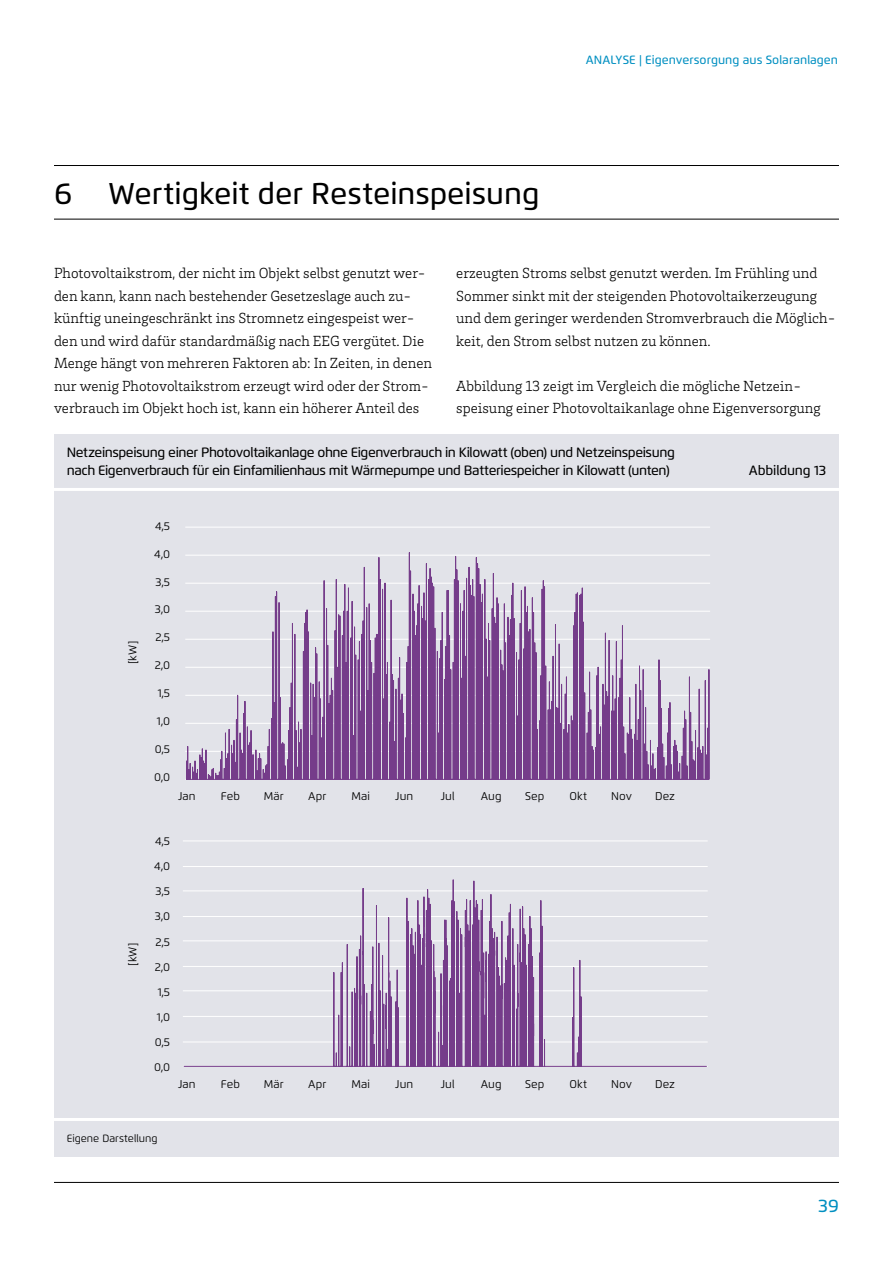
<style>
.page{position:relative;width:893px;height:1263px;background:#fff}
.page>*{position:absolute;margin:0;border:0;box-sizing:border-box;transform-origin:0 0}
.t1{font:500 30px "Flexo";color:#000}
.t2{font:500 18px "Flexo";color:#008fc1}
.t3{font:300 15px/22.5px "Brix Slab";color:#000}
.t4{font:500 13.5px/18px "Flexo";letter-spacing:-.03em;color:#000}
.t5{font:500 13.5px "Flexo";letter-spacing:-.01em;color:#000}
.t6{font:500 12px "Flexo";letter-spacing:.005em;color:#008fc1}
.t7{font:11.25px "Flexo";color:#000}
.t8{font:10.5px "Flexo";color:#000}
</style>
<div class="page">
<hr style="left:54px;top:1182px;width:785px;height:1px;background:#000">
<hr style="left:54px;top:165px;width:785px;height:1px;background:#000">
<hr style="left:54px;top:219px;width:785px;height:1px;background:#000">
<div style="left:54px;top:434px;width:785px;height:723px;background:#e2e3e9"></div>
<hr style="left:54px;top:488px;width:785px;height:3px;background:#fff">
<hr style="left:54px;top:1118px;width:785px;height:3px;background:#fff">
<hr style="left:183px;top:840px;width:525px;height:1px;background:#fff">
<hr style="left:183px;top:866px;width:525px;height:1px;background:#fff">
<hr style="left:183px;top:890px;width:525px;height:1px;background:#fff">
<hr style="left:183px;top:916px;width:525px;height:1px;background:#fff">
<hr style="left:183px;top:940px;width:525px;height:1px;background:#fff">
<hr style="left:183px;top:966px;width:525px;height:1px;background:#fff">
<hr style="left:183px;top:990px;width:525px;height:1px;background:#fff">
<hr style="left:183px;top:1016px;width:525px;height:1px;background:#fff">
<hr style="left:183px;top:1041px;width:525px;height:1px;background:#fff">
<hr style="left:183px;top:1066px;width:525px;height:1px;background:#fff">
<svg style="left:183px;top:879px;width:524px;height:188px"></svg>
<hr style="left:185px;top:527px;width:525px;height:1px;background:#fff">
<hr style="left:185px;top:555px;width:525px;height:1px;background:#fff">
<hr style="left:185px;top:583px;width:525px;height:1px;background:#fff">
<hr style="left:185px;top:611px;width:525px;height:1px;background:#fff">
<hr style="left:185px;top:639px;width:525px;height:1px;background:#fff">
<hr style="left:185px;top:667px;width:525px;height:1px;background:#fff">
<hr style="left:185px;top:695px;width:525px;height:1px;background:#fff">
<hr style="left:185px;top:723px;width:525px;height:1px;background:#fff">
<hr style="left:185px;top:751px;width:525px;height:1px;background:#fff">
<hr style="left:185px;top:779px;width:525px;height:1px;background:#fff">
<svg style="left:186px;top:552px;width:523px;height:228px"></svg>
<h1 class="t1" style="left:54px;top:175px;width:487px">6 Wertigkeit der Resteinspeisung</h1>
<p class="t6" style="left:586px;top:53px;width:254px">ANALYSE | Eigenversorgung aus Solaranlagen</p>
<p class="t3" style="left:54px;top:261px;width:379px">Photovoltaikstrom, der nicht im Objekt selbst genutzt wer&shy;den kann, kann nach bestehender Gesetzeslage auch zu&shy;künftig uneingeschränkt ins Stromnetz eingespeist wer&shy;den und wird dafür standardmäßig nach EEG vergütet. Die Menge hängt von mehreren Faktoren ab: In Zeiten, in denen nur wenig Photovoltaikstrom erzeugt wird oder der Strom&shy;verbrauch im Objekt hoch ist, kann ein höherer Anteil des</p>
<p class="t3" style="left:456px;top:261px;width:381px">erzeugten Stroms selbst genutzt werden. Im Frühling und Sommer sinkt mit der steigenden Photovoltaikerzeugung und dem geringer werdenden Stromverbrauch die Möglich&shy;keit, den Strom selbst nutzen zu können.</p>
<p class="t3" style="left:456px;top:374px;width:366px">Abbildung 13 zeigt im Vergleich die mögliche Netzein&shy;speisung einer Photovoltaikanlage ohne Eigenversorgung</p>
<p class="t4" style="left:67px;top:443px;width:610px">Netzeinspeisung einer Photovoltaikanlage ohne Eigenverbrauch in Kilowatt (oben) und Netzeinspeisung nach Eigenverbrauch für ein Einfamilienhaus mit Wärmepumpe und Batteriespeicher in Kilowatt (unten)</p>
<p class="t7" style="left:126px;top:664px;width:25px;rotate:-90deg">[kW]</p>
<p class="t7" style="left:126px;top:966px;width:25px;rotate:-90deg">[kW]</p>
<p class="t7" style="left:155px;top:519px;width:17px">4,5</p>
<p class="t7" style="left:154px;top:547px;width:17px">4,0</p>
<p class="t7" style="left:156px;top:575px;width:16px">3,5</p>
<p class="t7" style="left:155px;top:603px;width:17px">3,0</p>
<p class="t7" style="left:155px;top:631px;width:16px">2,5</p>
<p class="t7" style="left:155px;top:659px;width:17px">2,0</p>
<p class="t7" style="left:158px;top:686px;width:14px">1,5</p>
<p class="t7" style="left:157px;top:714px;width:15px">1,0</p>
<p class="t7" style="left:155px;top:742px;width:17px">0,5</p>
<p class="t7" style="left:154px;top:770px;width:18px">0,0</p>
<p class="t7" style="left:178px;top:789px;width:19px">Jan</p>
<p class="t7" style="left:221px;top:789px;width:20px">Feb</p>
<p class="t7" style="left:264px;top:789px;width:21px">Mär</p>
<p class="t7" style="left:308px;top:789px;width:20px">Apr</p>
<p class="t7" style="left:352px;top:789px;width:20px">Mai</p>
<p class="t7" style="left:395px;top:789px;width:19px">Jun</p>
<p class="t7" style="left:441px;top:789px;width:15px">Jul</p>
<p class="t7" style="left:481px;top:789px;width:22px">Aug</p>
<p class="t7" style="left:525px;top:789px;width:21px">Sep</p>
<p class="t7" style="left:569px;top:789px;width:19px">Okt</p>
<p class="t7" style="left:611px;top:789px;width:22px">Nov</p>
<p class="t7" style="left:655px;top:789px;width:22px">Dez</p>
<p class="t7" style="left:155px;top:834px;width:17px">4,5</p>
<p class="t7" style="left:154px;top:859px;width:17px">4,0</p>
<p class="t7" style="left:156px;top:884px;width:16px">3,5</p>
<p class="t7" style="left:155px;top:910px;width:17px">3,0</p>
<p class="t7" style="left:155px;top:935px;width:16px">2,5</p>
<p class="t7" style="left:155px;top:960px;width:17px">2,0</p>
<p class="t7" style="left:158px;top:985px;width:14px">1,5</p>
<p class="t7" style="left:157px;top:1010px;width:15px">1,0</p>
<p class="t7" style="left:155px;top:1035px;width:17px">0,5</p>
<p class="t7" style="left:154px;top:1060px;width:18px">0,0</p>
<p class="t7" style="left:178px;top:1077px;width:19px">Jan</p>
<p class="t7" style="left:221px;top:1077px;width:20px">Feb</p>
<p class="t7" style="left:264px;top:1077px;width:21px">Mär</p>
<p class="t7" style="left:308px;top:1077px;width:20px">Apr</p>
<p class="t7" style="left:352px;top:1077px;width:20px">Mai</p>
<p class="t7" style="left:395px;top:1077px;width:19px">Jun</p>
<p class="t7" style="left:441px;top:1077px;width:15px">Jul</p>
<p class="t7" style="left:481px;top:1077px;width:22px">Aug</p>
<p class="t7" style="left:525px;top:1077px;width:21px">Sep</p>
<p class="t7" style="left:569px;top:1077px;width:19px">Okt</p>
<p class="t7" style="left:611px;top:1077px;width:22px">Nov</p>
<p class="t7" style="left:655px;top:1077px;width:22px">Dez</p>
<p class="t8" style="left:67px;top:1132px;width:92px">Eigene Darstellung</p>
<p class="t5" style="left:749px;top:462px;width:79px">Abbildung 13</p>
<p class="t2" style="left:818px;top:1195px;width:22px">39</p>
</div>
